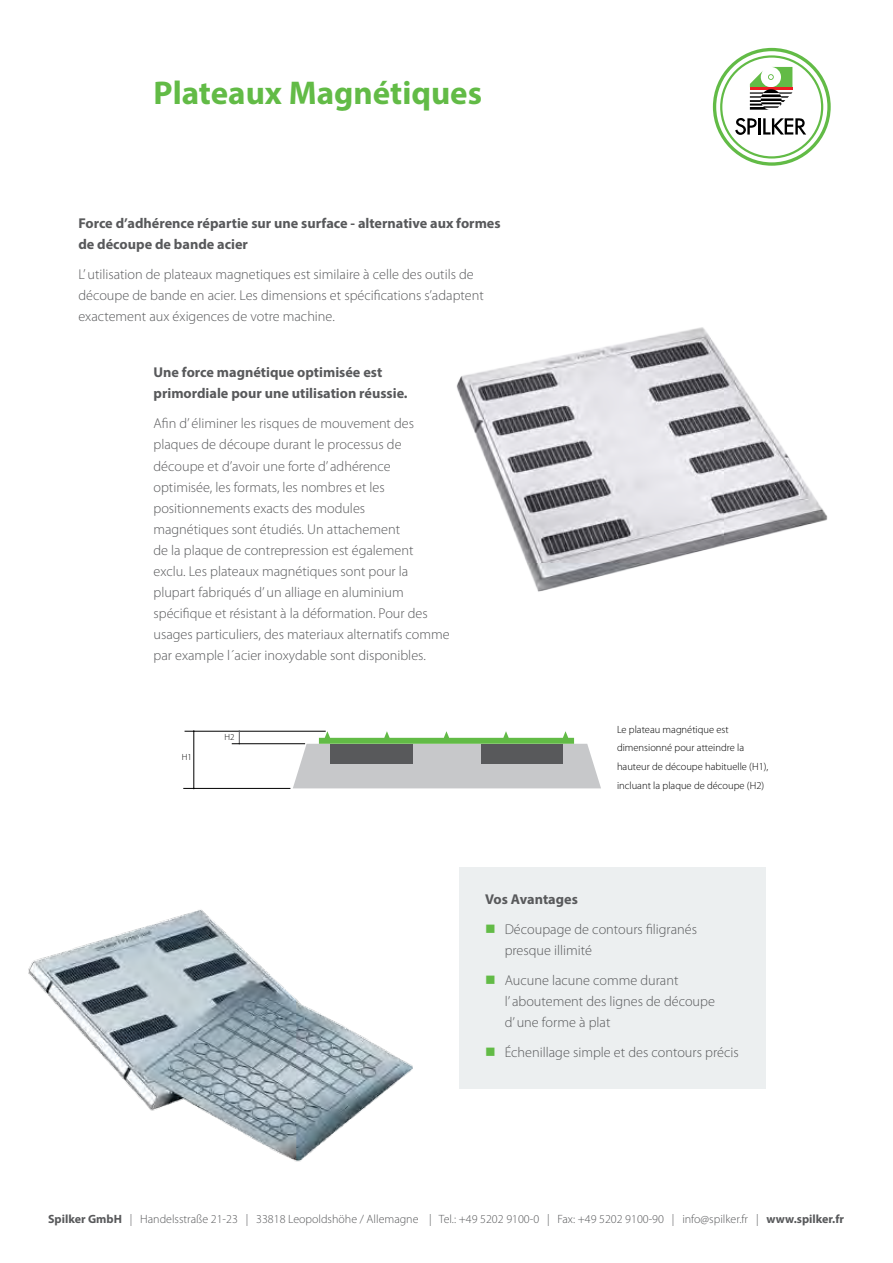
<style>
.page{position:relative;width:893px;height:1263px;background:#fff}
.page>*{position:absolute;margin:0;border:0;box-sizing:border-box;transform-origin:0 0}
.t1{font:700 33px "Myriad Pro";color:#62bb46}
.t2{font:300 14.25px/21px "Myriad Pro";color:#58595b}
.t3{font:700 14.25px/21px "Myriad Pro";color:#58595b}
.t4{font:300 12px "Myriad Pro";color:#58595b}
.t5{font:300 10.5px/18.6px "Myriad Pro";color:#000}
.t6{font:300 9px "Myriad Pro";color:#000}
.s1{color:#62bb46}
.s2{font-weight:700}
</style>
<div class="page">
<svg style="left:713px;top:48px;width:118px;height:118px"></svg>
<img style="left:456px;top:327px;width:372px;height:265px">
<div style="left:460px;top:867px;width:306px;height:222px;background:#eceff0"></div>
<img style="left:28px;top:909px;width:385px;height:253px">
<svg style="left:293px;top:731px;width:308px;height:57px"></svg>
<div style="left:330px;top:744px;width:83px;height:20px;background:#58595b"></div>
<div style="left:481px;top:744px;width:81px;height:20px;background:#58595b"></div>
<hr style="left:185px;top:731px;width:141px;height:1px;background:#000">
<hr style="left:183px;top:788px;width:107px;height:1px;background:#000">
<hr style="left:194px;top:731px;width:1px;height:57px;background:#000">
<svg style="left:239px;top:730px;width:1px;height:13px"></svg>
<hr style="left:232px;top:743px;width:73px;height:1px;background:#000">
<h1 class="t1" style="left:153px;top:71px;width:330px">Plateaux Magnétiques</h1>
<p class="t3" style="left:78px;top:212px;width:424px">Force d’adhérence répartie sur une surface - alternative aux formes de découpe de bande acier</p>
<p class="t2" style="left:78px;top:264px;width:407px">L’ utilisation de plateaux magnetiques est similaire à celle des outils de découpe de bande en acier. Les dimensions et spécifications s’adaptent exactement aux éxigences de votre machine.</p>
<p class="t3" style="left:153px;top:362px;width:256px">Une force magnétique optimisée est primordiale pour une utilisation réussie.</p>
<p class="t2" style="left:153px;top:413px;width:298px">Afin d’ éliminer les risques de mouvement des plaques de découpe durant le processus de découpe et d’avoir une forte d’ adhérence optimisée, les formats, les nombres et les positionnements exacts des modules<br>magnétiques sont étudiés. Un attachement<br>de la plaque de contrepression est également<br>exclu. Les plateaux magnétiques sont pour la plupart fabriqués d’ un alliage en aluminium spécifique et résistant à la déformation. Pour des usages particuliers, des materiaux alternatifs comme par example l´acier inoxydable sont disponibles.</p>
<p class="t6" style="left:182px;top:752px;width:12px">H1</p>
<p class="t6" style="left:225px;top:732px;width:12px">H2</p>
<p class="t5" style="left:617px;top:720px;width:153px">Le plateau magnétique est dimensionné pour atteindre la hauteur de découpe habituelle (H1), incluant la plaque de découpe (H2)</p>
<p class="t3" style="left:485px;top:888px;width:94px">Vos Avantages</p>
<p class="t2" style="left:505px;top:919px;width:194px;text-indent:-19px"><span class="s1">■</span> Découpage de contours filigranés presque illimité</p>
<p class="t2" style="left:505px;top:970px;width:212px;text-indent:-19px"><span class="s1">■</span> Aucune lacune comme durant<br>l’ aboutement des lignes de découpe d’ une forme à plat</p>
<p class="t2" style="left:485px;top:1042px;width:255px"><span class="s1">■</span> Échenillage simple et des contours précis</p>
<p class="t4" style="left:48px;top:1212px;width:797px"><span class="s2">Spilker GmbH</span> | Handelsstraße 21-23 | 33818 Leopoldshöhe / Allemagne | Tel.: +49 5202 9100-0 | Fax: +49 5202 9100-90 | info@spilker.fr | <span class="s2">www.spilker.fr</span></p>
</div>
